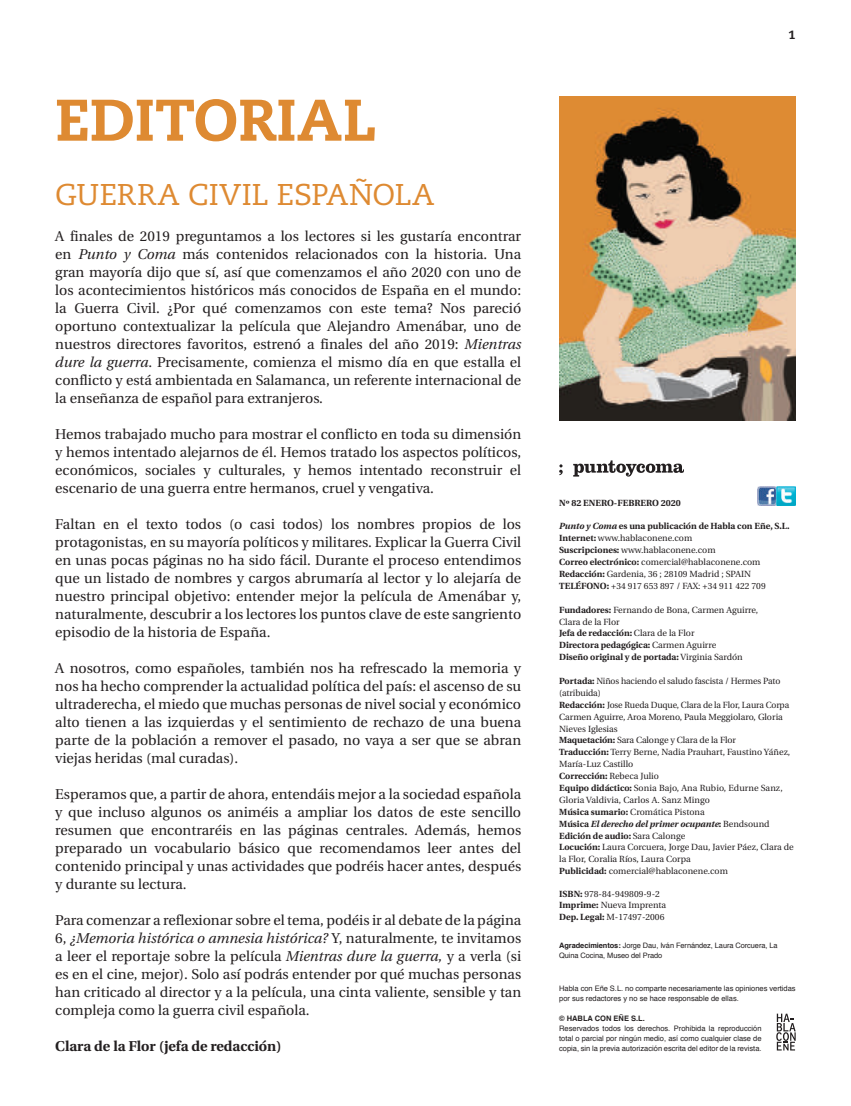
<style>
.page{position:relative;width:851px;height:1106px;background:#fff}
.page>*{position:absolute;margin:0;border:0;box-sizing:border-box;transform-origin:0 0}
.t1{font:800 58.5px "Caecilia";color:#de8a32}
.t2{font:30px "Caecilia";color:#de8a32}
.t3{font:14.25px/18px "Utopia";color:#231f20;text-align:justify}
.t4{font:700 14.25px "Utopia";color:#231f20}
.t5{font:800 12px "Caecilia";color:#231f20}
.t6{font:9px "Utopia";letter-spacing:-.01em;color:#231f20}
.t7{font:8.85px/11.9px "Utopia";color:#231f20}
.t8{font:700 8.85px "Utopia";color:#231f20}
.t9{font:7.5px/9.8px "Helvetica";color:#231f20}
.t10{font:700 7.5px "Helvetica";color:#231f20}
.s1{font-style:italic}
.s2{font-weight:700;font-style:italic}
.s3{font-weight:700}
.s4{font-size:9px}
</style>
<div class="page">
<svg style="left:776px;top:1013px;width:19px;height:37px"></svg>
<svg style="left:559px;top:464px;width:3px;height:11px"></svg>
<svg style="left:573px;top:460px;width:111px;height:16px"></svg>
<img style="left:559px;top:96px;width:236px;height:324px">
<img style="left:757px;top:486px;width:38px;height:20px">
<h1 class="t1" style="left:55px;top:84px;width:322px">EDITORIAL</h1>
<h2 class="t2" style="left:55px;top:177px;width:380px">GUERRA CIVIL ESPAÑOLA</h2>
<p class="t3" style="left:55px;top:227px;width:467px">A finales de 2019 preguntamos a los lectores si les gustaría encontrar en <span class="s1">Punto y Coma</span> más contenidos relacionados con la historia. Una gran mayoría dijo que sí, así que comenzamos el año 2020 con uno de los acontecimientos históricos más conocidos de España en el mundo: la Guerra Civil. ¿Por qué comenzamos con este tema? Nos pareció oportuno contextualizar la película que Alejandro Amenábar, uno de nuestros directores favoritos, estrenó a finales del año 2019: <span class="s1">Mientras dure la guerra</span>. Precisamente, comienza el mismo día en que estalla el conflicto y está ambientada en Salamanca, un referente internacional de la enseñanza de español para extranjeros.</p>
<p class="t3" style="left:55px;top:425px;width:467px">Hemos trabajado mucho para mostrar el conflicto en toda su dimensión y hemos intentado alejarnos de él. Hemos tratado los aspectos políticos, económicos, sociales y culturales, y hemos intentado reconstruir el escenario de una guerra entre hermanos, cruel y vengativa.</p>
<p class="t3" style="left:55px;top:515px;width:467px">Faltan en el texto todos (o casi todos) los nombres propios de los protagonistas, en su mayoría políticos y militares. Explicar la Guerra Civil en unas pocas páginas no ha sido fácil. Durante el proceso entendimos que un listado de nombres y cargos abrumaría al lector y lo alejaría de nuestro principal objetivo: entender mejor la película de Amenábar y, naturalmente, descubrir a los lectores los puntos clave de este sangriento episodio de la historia de España.</p>
<p class="t3" style="left:55px;top:659px;width:467px">A nosotros, como españoles, también nos ha refrescado la memoria y nos ha hecho comprender la actualidad política del país: el ascenso de su ultraderecha, el miedo que muchas personas de nivel social y económico alto tienen a las izquierdas y el sentimiento de rechazo de una buena parte de la población a remover el pasado, no vaya a ser que se abran viejas heridas (mal curadas).</p>
<p class="t3" style="left:55px;top:785px;width:467px">Esperamos que, a partir de ahora, entendáis mejor a la sociedad española y que incluso algunos os animéis a ampliar los datos de este sencillo resumen que encontraréis en las páginas centrales. Además, hemos preparado un vocabulario básico que recomendamos leer antes del contenido principal y unas actividades que podréis hacer antes, después y durante su lectura.</p>
<p class="t3" style="left:55px;top:911px;width:467px">Para comenzar a reflexionar sobre el tema, podéis ir al debate de la página 6, <span class="s1">¿Memoria histórica o amnesia histórica?</span> Y, naturalmente, te invitamos a leer el reportaje sobre la película <span class="s1">Mientras dure la guerra,</span> y a verla (si es en el cine, mejor). Solo así podrás entender por qué muchas personas han criticado al director y a la película, una cinta valiente, sensible y tan compleja como la guerra civil española.</p>
<p class="t4" style="left:55px;top:1037px;width:228px">Clara de la Flor (jefa de redacción)</p>
<p class="t5" style="left:788px;top:27px;width:9px">1</p>
<p class="t8" style="left:559px;top:497px;width:123px">Nº 82 ENERO-FEBRERO 2020</p>
<p class="t7" style="left:559px;top:520px;width:232px"><span class="s2">Punto y Coma</span> <span class="s3">es una publicación de Habla con Eñe, S.L.<br>Internet:</span> www.hablaconene.com<br><span class="s3">Suscripciones:</span> www.hablaconene.com<br><span class="s3">Correo electrónico:</span> comercial@hablaconene.com <span class="s3">Redacción:</span> Gardenia, 36 ; 28109 Madrid ; SPAIN <span class="s3">TELÉFONO:</span> +34 917 653 897 / FAX: +34 911 422 709</p>
<p class="t7" style="left:559px;top:604px;width:200px"><span class="s3">Fundadores:</span> Fernando de Bona, Carmen Aguirre, Clara de la Flor<br><span class="s3">Jefa de redacción:</span> Clara de la Flor<br><span class="s3">Directora pedagógica:</span> Carmen Aguirre<br><span class="s3">Diseño original y de portada:</span> Virginia Sardón</p>
<p class="t7" style="left:559px;top:675px;width:223px"><span class="s3">Portada:</span> Niños haciendo el saludo fascista / <span class="s4">Hermes Pato</span></p>
<p class="t6" style="left:559px;top:688px;width:43px">(atribuida)</p>
<p class="t7" style="left:559px;top:699px;width:236px"><span class="s3">Redacción:</span> Jose Rueda Duque, Clara de la Flor, Laura Corpa Carmen Aguirre, Aroa Moreno, Paula Meggiolaro, Gloria Nieves Iglesias<br><span class="s3">Maquetación:</span> Sara Calonge y Clara de la Flor<br><span class="s3">Traducción:</span> Terry Berne, Nadia Prauhart, Faustino Yáñez, María-Luz Castillo<br><span class="s3">Corrección:</span> Rebeca Julio<br><span class="s3">Equipo didáctico:</span> Sonia Bajo, Ana Rubio, Edurne Sanz, Gloria Valdivia, Carlos A. Sanz Mingo<br><span class="s3">Música sumario:</span> Cromática Pistona<br><span class="s3">Música</span> <span class="s2">El derecho del primer ocupante</span><span class="s3">:</span> Bendsound <span class="s3">Edición de audio:</span> Sara Calonge<br><span class="s3">Locución:</span> Laura Corcuera, Jorge Dau, Javier Páez, Clara de la Flor, Coralia Ríos, Laura Corpa<br><span class="s3">Publicidad:</span> comercial@hablaconene.com</p>
<p class="t7" style="left:559px;top:888px;width:109px"><span class="s3">ISBN:</span> 978-84-949809-9-2<br><span class="s3">Imprime:</span> Nueva Imprenta<br><span class="s3">Dep. Legal:</span> M-17497-2006</p>
<p class="t9" style="left:559px;top:941px;width:220px"><span class="s3">Agradecimientos:</span> Jorge Dau, Iván Fernández, Laura Corcuera, La<br>Quina Cocina, Museo del Prado</p>
<p class="t9" style="left:559px;top:984px;width:238px">Habla con Eñe S.L. no comparte necesariamente las opiniones vertidas por sus redactores y no se hace responsable de ellas.</p>
<p class="t10" style="left:559px;top:1015px;width:87px">© HABLA CON EÑE S.L.</p>
<p class="t9" style="left:559px;top:1024px;width:204px;text-align:justify">Reservados todos los derechos. Prohibida la reproducción total o parcial por ningún medio, así como cualquier clase de copia, sin la previa autorización escrita del editor de la revista.</p>
</div>
